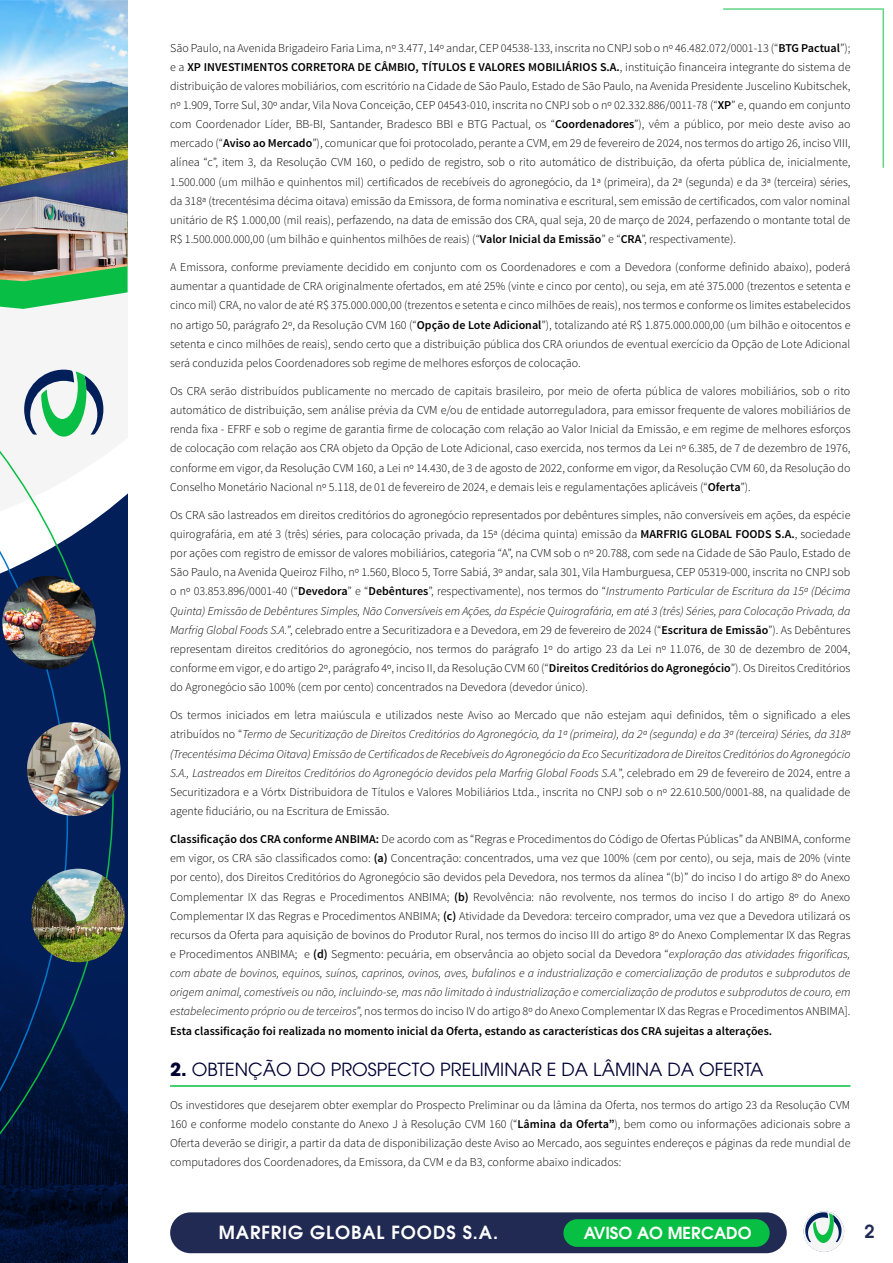
<style>
.page{position:relative;width:893px;height:1263px;background:#fff}
.page>*{position:absolute;margin:0;border:0;box-sizing:border-box;transform-origin:0 0}
.t1{font:18px "ITC Avant Garde Pro";color:#003}
.t2{font:600 18px "ITC Avant Garde Pro";letter-spacing:.05em;color:#fff}
.t3{font:600 18px "ITC Avant Garde Pro";color:#212a53}
.t4{font:600 16.5px "ITC Avant Garde Pro";color:#fff}
.t5{font:300 12px/19.2px "Source Sans Pro";color:#000;text-align:justify}
.s1{font-weight:600}
.s2{font-style:italic}
.s3{font-weight:700}
</style>
<div class="page">
<hr style="left:882px;top:8px;width:2px;height:160px;background:#07bf43">
<hr style="left:723px;top:8px;width:159px;height:2px;background:#07bf43">
<div style="left:0;top:0;width:128px;height:1263px;background:#031f5a"></div>
<img style="left:114px;top:907px;width:14px;height:356px">
<svg style="left:114px;top:309px;width:14px;height:196px;background:#f0f1f3"></svg>
<img style="left:0;top:0;width:128px;height:159px">
<img style="left:0;top:159px;width:128px;height:122px">
<svg style="left:0;top:221px;width:114px;height:1042px"></svg>
<svg style="left:0;top:250px;width:68px;height:1013px"></svg>
<img style="left:31px;top:869px;width:94px;height:93px;border-radius:47px">
<img style="left:2px;top:576px;width:94px;height:93px;border-radius:47px">
<img style="left:27px;top:722px;width:94px;height:94px;border-radius:47px">
<svg style="left:804px;top:1211px;width:40px;height:41px"></svg>
<div style="left:170px;top:1212px;width:617px;height:41px;background:#212a53;border-radius:20px"></div>
<div style="left:563px;top:1219px;width:207px;height:28px;background:#07bf43;border-radius:14px"></div>
<hr style="left:170px;top:1085px;width:680px;height:2px;background:#07bf43">
<p class="t5" style="left:170px;top:38px;width:682px">São Paulo, na Avenida Brigadeiro Faria Lima, nº 3.477, 14º andar, CEP 04538-133, inscrita no CNPJ sob o nº 46.482.072/0001-13 (“<span class="s1">BTG Pactual</span>”); e a <span class="s1">XP INVESTIMENTOS CORRETORA DE CÂMBIO, TÍTULOS E VALORES MOBILIÁRIOS S.A.</span>, instituição financeira integrante do sistema de distribuição de valores mobiliários, com escritório na Cidade de São Paulo, Estado de São Paulo, na Avenida Presidente Juscelino Kubitschek, nº 1.909, Torre Sul, 30º andar, Vila Nova Conceição, CEP 04543-010, inscrita no CNPJ sob o nº 02.332.886/0011-78 (“<span class="s1">XP</span>” e, quando em conjunto com Coordenador Líder, BB-BI, Santander, Bradesco BBI e BTG Pactual, os “<span class="s1">Coordenadores</span>”), vêm a público, por meio deste aviso ao mercado (“<span class="s1">Aviso ao Mercado</span>”), comunicar que foi protocolado, perante a CVM, em 29 de fevereiro de 2024, nos termos do artigo 26, inciso VIII, alínea “c”, item 3, da Resolução CVM 160, o pedido de registro, sob o rito automático de distribuição, da oferta pública de, inicialmente, 1.500.000 (um milhão e quinhentos mil) certificados de recebíveis do agronegócio, da 1ª (primeira), da 2ª (segunda) e da 3ª (terceira) séries, da 318ª (trecentésima décima oitava) emissão da Emissora, de forma nominativa e escritural, sem emissão de certificados, com valor nominal unitário de R$ 1.000,00 (mil reais), perfazendo, na data de emissão dos CRA, qual seja, 20 de março de 2024, perfazendo o montante total de R$ 1.500.000.000,00 (um bilhão e quinhentos milhões de reais) (“<span class="s1">Valor Inicial da Emissão</span>” e “<span class="s1">CRA</span>”, respectivamente).</p>
<p class="t5" style="left:170px;top:258px;width:682px">A Emissora, conforme previamente decidido em conjunto com os Coordenadores e com a Devedora (conforme definido abaixo), poderá aumentar a quantidade de CRA originalmente ofertados, em até 25% (vinte e cinco por cento), ou seja, em até 375.000 (trezentos e setenta e cinco mil) CRA, no valor de até R$ 375.000.000,00 (trezentos e setenta e cinco milhões de reais), nos termos e conforme os limites estabelecidos no artigo 50, parágrafo 2º, da Resolução CVM 160 (“<span class="s1">Opção de Lote Adicional</span>”), totalizando até R$ 1.875.000.000,00 (um bilhão e oitocentos e setenta e cinco milhões de reais), sendo certo que a distribuição pública dos CRA oriundos de eventual exercício da Opção de Lote Adicional será conduzida pelos Coordenadores sob regime de melhores esforços de colocação.</p>
<p class="t5" style="left:170px;top:381px;width:682px">Os CRA serão distribuídos publicamente no mercado de capitais brasileiro, por meio de oferta pública de valores mobiliários, sob o rito automático de distribuição, sem análise prévia da CVM e/ou de entidade autorreguladora, para emissor frequente de valores mobiliários de renda fixa - EFRF e sob o regime de garantia firme de colocação com relação ao Valor Inicial da Emissão, e em regime de melhores esforços de colocação com relação aos CRA objeto da Opção de Lote Adicional, caso exercida, nos termos da Lei nº 6.385, de 7 de dezembro de 1976, conforme em vigor, da Resolução CVM 160, a Lei nº 14.430, de 3 de agosto de 2022, conforme em vigor, da Resolução CVM 60, da Resolução do Conselho Monetário Nacional nº 5.118, de 01 de fevereiro de 2024, e demais leis e regulamentações aplicáveis (“<span class="s1">Oferta</span>”).</p>
<p class="t5" style="left:170px;top:505px;width:682px">Os CRA são lastreados em direitos creditórios do agronegócio representados por debêntures simples, não conversíveis em ações, da espécie quirografária, em até 3 (três) séries, para colocação privada, da 15ª (décima quinta) emissão da <span class="s1">MARFRIG GLOBAL FOODS S.A.</span>, sociedade por ações com registro de emissor de valores mobiliários, categoria “A”, na CVM sob o nº 20.788, com sede na Cidade de São Paulo, Estado de São Paulo, na Avenida Queiroz Filho, nº 1.560, Bloco 5, Torre Sabiá, 3º andar, sala 301, Vila Hamburguesa, CEP 05319-000, inscrita no CNPJ sob o nº 03.853.896/0001-40 (“<span class="s1">Devedora</span>” e “<span class="s1">Debêntures</span>”, respectivamente), nos termos do “<span class="s2">Instrumento Particular de Escritura da 15ª (Décima Quinta) Emissão de Debêntures Simples, Não Conversíveis em Ações, da Espécie Quirografária, em até 3 (três) Séries, para Colocação Privada, da Marfrig Global Foods S.A.</span>”, celebrado entre a Securitizadora e a Devedora, em 29 de fevereiro de 2024 (“<span class="s1">Escritura de Emissão</span>”). As Debêntures representam direitos creditórios do agronegócio, nos termos do parágrafo 1º do artigo 23 da Lei nº 11.076, de 30 de dezembro de 2004, conforme em vigor, e do artigo 2º, parágrafo 4º, inciso II, da Resolução CVM 60 (“<span class="s1">Direitos Creditórios do Agronegócio</span>”). Os Direitos Creditórios do Agronegócio são 100% (cem por cento) concentrados na Devedora (devedor único).</p>
<p class="t5" style="left:170px;top:706px;width:682px">Os termos iniciados em letra maiúscula e utilizados neste Aviso ao Mercado que não estejam aqui definidos, têm o significado a eles atribuídos no “<span class="s2">Termo de Securitização de Direitos Creditórios do Agronegócio, da 1ª (primeira), da 2ª (segunda) e da 3ª (terceira) Séries, da 318ª (Trecentésima Décima Oitava) Emissão de Certificados de Recebíveis do Agronegócio da Eco Securitizadora de Direitos Creditórios do Agronegócio S.A., Lastreados em Direitos Creditórios do Agronegócio devidos pela Marfrig Global Foods S.A.</span>”, celebrado em 29 de fevereiro de 2024, entre a Securitizadora e a Vórtx Distribuidora de Títulos e Valores Mobiliários Ltda., inscrita no CNPJ sob o nº 22.610.500/0001-88, na qualidade de agente fiduciário, ou na Escritura de Emissão.</p>
<p class="t5" style="left:170px;top:829px;width:682px"><span class="s1">Classificação dos CRA conforme ANBIMA:</span> De acordo com as “Regras e Procedimentos do Código de Ofertas Públicas” da ANBIMA, conforme em vigor, os CRA são classificados como: <span class="s1">(a)</span> Concentração: concentrados, uma vez que 100% (cem por cento), ou seja, mais de 20% (vinte por cento), dos Direitos Creditórios do Agronegócio são devidos pela Devedora, nos termos da alínea “(b)” do inciso I do artigo 8º do Anexo Complementar IX das Regras e Procedimentos ANBIMA; <span class="s1">(b)</span> Revolvência: não revolvente, nos termos do inciso I do artigo 8º do Anexo Complementar IX das Regras e Procedimentos ANBIMA; <span class="s1">(c)</span> Atividade da Devedora: terceiro comprador, uma vez que a Devedora utilizará os recursos da Oferta para aquisição de bovinos do Produtor Rural, nos termos do inciso III do artigo 8º do Anexo Complementar IX das Regras e Procedimentos ANBIMA; e <span class="s1">(d)</span> Segmento: pecuária, em observância ao objeto social da Devedora “<span class="s2">exploração das atividades frigoríficas, com abate de bovinos, equinos, suínos, caprinos, ovinos, aves, bufalinos e a industrialização e comercialização de produtos e subprodutos de origem animal, comestíveis ou não, incluindo-se, mas não limitado à industrialização e comercialização de produtos e subprodutos de couro, em estabelecimento próprio ou de terceiros</span>”, nos termos do inciso IV do artigo 8º do Anexo Complementar IX das Regras e Procedimentos ANBIMA].<br><span class="s1">Esta classificação foi realizada no momento inicial da Oferta, estando as características dos CRA sujeitas a alterações.</span></p>
<h1 class="t1" style="left:170px;top:1058px;width:595px"><span class="s3">2.</span> OBTENÇÃO DO PROSPECTO PRELIMINAR E DA LÂMINA DA OFERTA</h1>
<p class="t5" style="left:170px;top:1095px;width:682px">Os investidores que desejarem obter exemplar do Prospecto Preliminar ou da lâmina da Oferta, nos termos do artigo 23 da Resolução CVM 160 e conforme modelo constante do Anexo J à Resolução CVM 160 (“<span class="s1">Lâmina da Oferta”</span>), bem como ou informações adicionais sobre a Oferta deverão se dirigir, a partir da data de disponibilização deste Aviso ao Mercado, aos seguintes endereços e páginas da rede mundial de computadores dos Coordenadores, da Emissora, da CVM e da B3, conforme abaixo indicados:</p>
<h1 class="t2" style="left:219px;top:1221px;width:281px">MARFRIG GLOBAL FOODS S.A.</h1>
<h2 class="t4" style="left:584px;top:1222px;width:170px">AVISO AO MERCADO</h2>
<h1 class="t3" style="left:864px;top:1219px;width:12px">2</h1>
</div>
